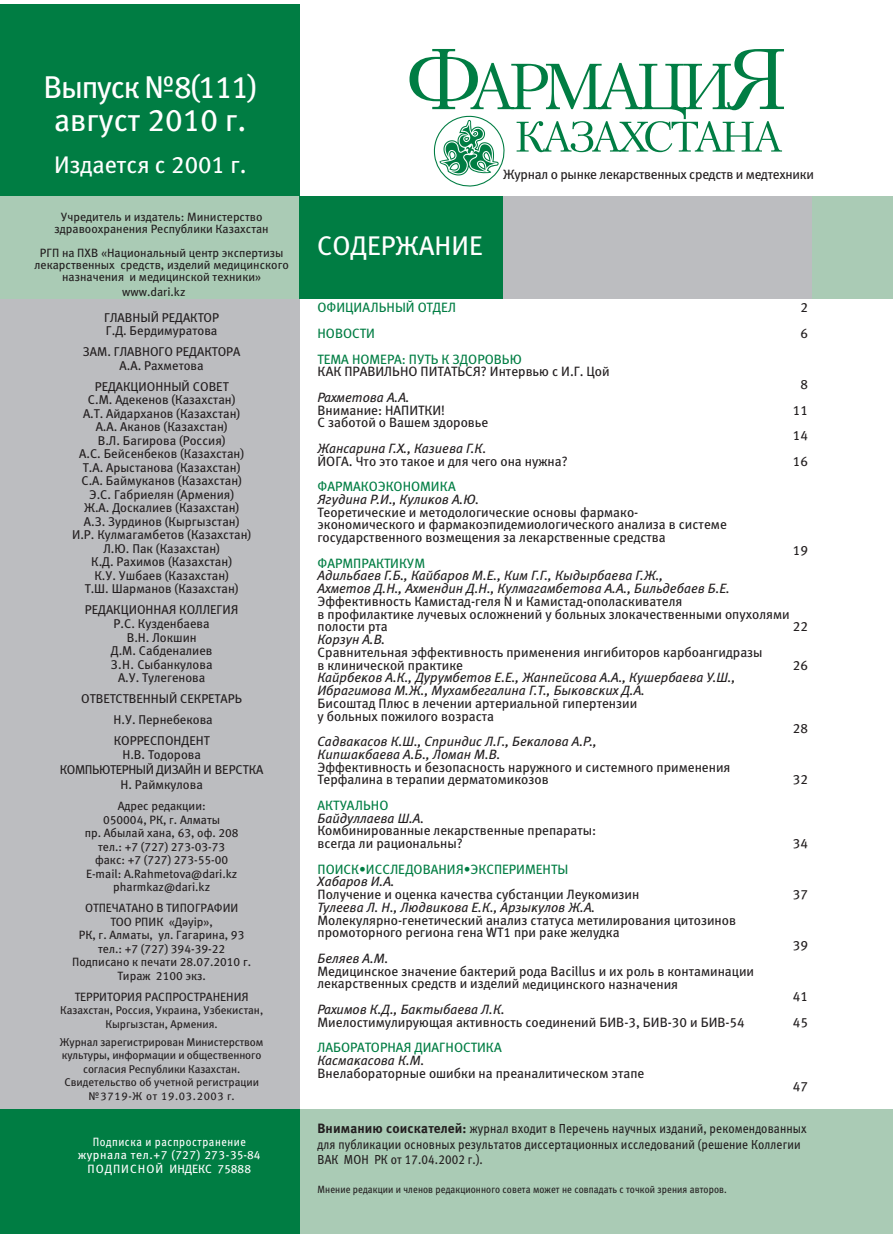
<style>
.page{position:relative;width:893px;height:1234px;background:#fff}
.page>*{position:absolute;margin:0;border:0;box-sizing:border-box;transform-origin:0 0}
.t1{font:31.5px/33px "Meta Book LFC";color:#fff;text-align:center}
.t2{font:27px "Meta Book LFC";color:#fff}
.t3{font:24px "Meta Book LFC";color:#fff}
.t4{font:13.5px/12.8px "Meta Book LFC";color:#231f20}
.t5{font:italic 13.5px/12.8px "Meta Book LFC";color:#231f20}
.t6{font:13.5px "Meta Book LFC";color:#007d43}
.t7{font:13.5px "Meta Book LFC";letter-spacing:-.02em;color:#231f20}
.t8{font:13.5px "Meta Book LFC";letter-spacing:.02em;color:#007d43}
.t9{font:13.05px/15.6px "Meta Book LFC";letter-spacing:.01em;color:#231f20;scale:.9 1}
.t10{font:12.75px/13.5px "Meta Book LFC";color:#231f20;text-align:center}
.t11{font:12px/13.5px "Meta Book LFC";color:#231f20;text-align:center}
.t12{font:12px/13.5px "Meta Book LFC";letter-spacing:.05em;color:#fff;text-align:center;scale:.9 1}
.t13{font:11.25px/13.5px "Meta Book LFC";letter-spacing:-.01em;color:#231f20;text-align:center}
.t14{font:10.5px "Meta Book LFC";letter-spacing:.01em;color:#231f20;scale:.9 1}
.s1{font-family:"DS Yanus"}
.s2{font-size:9.45px}
.s3{font-family:"Meta Bold LFC";font-size:13.5px}
</style>
<div class="page">
<div style="left:0;top:196px;width:299px;height:103px;background:#aacbb5"></div>
<div style="left:299px;top:196px;width:205px;height:103px;background:#007d43"></div>
<svg style="left:409px;top:49px;width:375px;height:138px"></svg>
<div style="left:0;top:299px;width:299px;height:811px;background:#bcbdc0"></div>
<div style="left:0;top:4px;width:299px;height:192px;background:#007d43"></div>
<div style="left:299px;top:1109px;width:594px;height:124px;background:#aacbb5"></div>
<div style="left:0;top:1109px;width:299px;height:124px;background:#007d43"></div>
<div style="left:810px;top:196px;width:83px;height:102px;background:#aacbb5"></div>
<div style="left:503px;top:196px;width:309px;height:103px;background:#bcbdc0"></div>
<h1 class="t1" style="left:44px;top:70px;width:215px">Выпуск №8(111) август 2010 г.</h1>
<h3 class="t3" style="left:54px;top:151px;width:194px">Издается с 2001 г.</h3>
<p class="t11" style="left:55px;top:211px;width:216px;line-height:12px">Учредитель и издатель: Министерство здравоохранения Республики Казахстан</p>
<p class="t11" style="left:35px;top:247px;width:256px;line-height:12px">РГП на ПХВ «Национальный центр экспертизы лекарственных средств, изделий медицинского назначения и медицинской техники»</p>
<p class="t10" style="left:104px;top:310px;width:115px;text-align:left">главн ый редактор<br>Г.Д. Бердимуратова</p>
<p class="t10" style="left:83px;top:345px;width:159px">зам. главн ого редактора<br>А.А. Рахметова</p>
<p class="t10" style="left:72px;top:379px;width:181px">Редакционн ый совет<br>С.М. Адекенов (Казахстан)<br>А.Т. Айдарханов (Казахстан)<br>А.А. Аканов (Казахстан)<br>В.Л. Багирова (Россия)<br>А.С. Бейсенбеков (Казахстан)<br>Т.А. Арыстанова (Казахстан)<br>С.А. Баймуканов (Казахстан)<br>Э.С. Габриелян (Армения)<br>Ж.А. Доскалиев (Казахстан)<br>А.З. Зурдинов (Кыргызстан)<br>И .Р. Кулмагамбетов (Казахстан)<br>Л.Ю. Пак (Казахстан)<br>К.Д. Рахимов (Казахстан)<br>К.У. Ушбаев (Казахстан)<br>Т.Ш. Шарманов (Казахстан)</p>
<p class="t10" style="left:85px;top:603px;width:155px">Редакционная коллегия<br>Р.С. Кузденбаева<br>В.Н. Локшин<br>Д.М. Сабденалиев<br>З.Н. Сыбанкулова<br>А.У. Тулегенова</p>
<p class="t10" style="left:81px;top:688px;width:162px;line-height:21px">Ответственн ый секретарь<br>Н.У. Пернебекова корреспондент</p>
<p class="t10" style="left:60px;top:746px;width:205px;line-height:15.3px">Н.В. Тодорова<br>Комп ьютерн ый дизайн и в ерстка<br>Н. Раймкулова</p>
<p class="t11" style="left:85px;top:799px;width:155px">Адрес редакции:<br>050004, РК, г. Алматы<br>пр. Абылай хана, 63, оф. 208 тел.: +7 (727) 273-03-73 факс: +7 (727) 273-55-00<br>Е-mail: A.Rahmetova@dari.kz pharmkaz@dari.kz</p>
<p class="t11" style="left:110px;top:901px;width:129px;text-align:left;text-indent:-25px">Отп ечатан о в тип ографии<br>ТОО</p>
<p class="t11" style="left:122px;top:285px;width:65px">www.dari.kz</p>
<p class="t11" style="left:135px;top:914px;width:80px">РПИ К «Д<span class="s1">ә</span>уiр»,</p>
<p class="t11" style="left:79px;top:928px;width:167px">РК, г. Алматы, ул. Гагарина, 93</p>
<p class="t11" style="left:98px;top:941px;width:129px">тел.: +7 (727) 394-39-22</p>
<p class="t11" style="left:72px;top:955px;width:180px">Подписано к печати 28.07.2010 г.</p>
<p class="t11" style="left:117px;top:968px;width:90px">Тираж 2100 экз.</p>
<p class="t11" style="left:75px;top:989px;width:176px">Территория распростран ен ия</p>
<p class="t13" style="left:60px;top:1003px;width:205px">Казахстан, Россия, Украина, Узбекистан,<br>Кыргызстан, Армения.</p>
<p class="t13" style="left:60px;top:1034px;width:205px">Журнал зарегистрирован Министерством культуры, информации и общественного согласия Республики Казахстан.<br>Свидетельство об учетной регистрации №3719-Ж от 19.03.2003 г.</p>
<p class="t12" style="left:78px;top:1134px;width:204px">Подписка и распространение журнала тел.+7 (727) 273-35-84<br>Подп исн ой индекс 75888</p>
<h2 class="t2" style="left:317px;top:230px;width:167px">Содержан ие</h2>
<p class="t7" style="left:503px;top:167px;width:312px">Журнал о рынке лекарственных средств и медтехники</p>
<p class="t6" style="left:318px;top:300px;width:140px">Официальн ый отдел</p>
<p class="t4" style="left:800px;top:301px;width:9px">2</p>
<p class="t6" style="left:318px;top:325px;width:57px">НовостИ</p>
<p class="t4" style="left:800px;top:327px;width:9px">6</p>
<p class="t6" style="left:318px;top:351px;width:144px">Тема н омера: ПУТЬ К ЗДО</p>
<p class="t6" style="left:477px;top:351px;width:46px">РОВЬЮ</p>
<p class="t4" style="left:318px;top:365px;width:67px">КАК ПРАВИЛЬ</p>
<p class="t4" style="left:400px;top:365px;width:37px">НО ПИТАТЬСЯ</p>
<p class="t4" style="left:481px;top:365px;width:130px">? И нтервью с И.Г. Цой</p>
<p class="t4" style="left:800px;top:378px;width:9px">8</p>
<p class="t5" style="left:318px;top:390px;width:94px">Рахметова А.А.</p>
<p class="t4" style="left:318px;top:403px;width:129px">Внимание: нап итки!</p>
<p class="t4" style="left:793px;top:403px;width:17px">11</p>
<p class="t4" style="left:318px;top:416px;width:172px">С заботой о Вашем здоровье</p>
<p class="t4" style="left:793px;top:429px;width:17px">14</p>
<p class="t5" style="left:318px;top:441px;width:170px">Жансарина Г.Х., Казиева Г.К.</p>
<p class="t4" style="left:318px;top:454px;width:252px">ЙО ГА. Что это такое и для чего она нужна?</p>
<p class="t4" style="left:793px;top:454px;width:17px">16</p>
<p class="t6" style="left:318px;top:478px;width:140px">Фармакоэкономика</p>
<p class="t5" style="left:318px;top:492px;width:163px">Ягудина Р.И., Куликов А.Ю.</p>
<p class="t4" style="left:318px;top:505px;width:411px">Теоретические и методологические основы фармако&shy;экономического и фармакоэпидемиологического анализа в системе государственного возмещения за лекарственные средства</p>
<p class="t4" style="left:793px;top:543px;width:17px">19</p>
<p class="t6" style="left:318px;top:555px;width:109px">ФАРМПРАКТИ КУМ</p>
<p class="t5" style="left:318px;top:569px;width:414px">Адильбаев Г.Б., Кайбаров М.Е., Ким Г.Г., Кыдырбаева Г.Ж.,<br>Ахметов Д.Н., Ахмендин Д.Н., Кулмагамбетова А.А., Бильдебаев Б.Е.</p>
<p class="t4" style="left:318px;top:594px;width:474px">Эффективность Камистад-геля N и Камистад-ополаскивателя<br>в профилактике лучевых осложнений у больных злокачественными опухолями полости рта</p>
<p class="t4" style="left:793px;top:620px;width:17px">22</p>
<p class="t5" style="left:318px;top:633px;width:69px">Корзун А.В.</p>
<p class="t4" style="left:318px;top:645px;width:447px">Сравнительная эффективность применения ингибиторов карбоангидразы в клинической практике</p>
<p class="t4" style="left:793px;top:658px;width:17px">26</p>
<p class="t5" style="left:318px;top:671px;width:419px">Кайрбеков А.К., Дурумбетов Е.Е., Жанпейсова А.А., Кушербаева У.Ш.,<br>Ибрагимова М.Ж., Мухамбегалина Г.Т., Быковских Д.А.</p>
<p class="t4" style="left:318px;top:696px;width:321px">Бисоштад Плюс в лечении артериальной гипертензии у больных пожилого возраста</p>
<p class="t4" style="left:793px;top:722px;width:17px">28</p>
<p class="t5" style="left:318px;top:734px;width:281px">Садвакасов К.Ш., Сприндис Л.Г., Бекалова А.Р.,<br>Кипшакбаева А.Б., Ломан М.В.</p>
<p class="t4" style="left:318px;top:760px;width:414px">Эффективность и безопасность наружного и системного применения<br>Терфалина в терапии дерматомикозов</p>
<p class="t8" style="left:318px;top:797px;width:72px">актуально</p>
<p class="t5" style="left:318px;top:811px;width:108px">Байдуллаева Ш.А.</p>
<p class="t4" style="left:318px;top:824px;width:280px">Комбинированные лекарственные препараты: всегда ли рациональны?</p>
<p class="t4" style="left:793px;top:773px;width:17px">32</p>
<p class="t4" style="left:793px;top:836px;width:17px">34</p>
<p class="t6" style="left:318px;top:861px;width:18px">ПОИС</p>
<p class="t6" style="left:351px;top:861px;width:24px">К•ИССЛЕДО</p>
<p class="t6" style="left:423px;top:861px;width:138px">ВАНИЯ •ЭКСПЕРИМЕНТЫ</p>
<p class="t5" style="left:318px;top:875px;width:79px">Хабаров И.А.</p>
<p class="t4" style="left:318px;top:887px;width:323px">Получение и оценка качества субстанции Леукомизин</p>
<p class="t4" style="left:793px;top:887px;width:17px">37</p>
<p class="t5" style="left:318px;top:900px;width:279px">Тулеева Л. Н., Людвикова Е.К., Арзыкулов Ж.А.</p>
<p class="t4" style="left:318px;top:913px;width:420px">Молекулярно-генетический анализ статуса метилирования цитозинов промоторного региона гена WT1 при раке желудка</p>
<p class="t4" style="left:793px;top:938px;width:17px">39</p>
<p class="t5" style="left:318px;top:951px;width:72px">Беляев А.М.</p>
<p class="t4" style="left:318px;top:964px;width:438px">Медицинское значение бактерий рода Вacillus и их роль в контаминации лекарственных средств и изделий <span class="s2">м</span>едицинского назначения</p>
<p class="t4" style="left:793px;top:990px;width:17px">41</p>
<p class="t5" style="left:318px;top:1002px;width:189px">Рахимов К.Д., Бактыбаева Л.К.</p>
<p class="t4" style="left:318px;top:1015px;width:429px">Миелостимулирующая активность соединений БИ В-3, БИ В-30 и БИ В-54</p>
<p class="t4" style="left:793px;top:1015px;width:17px">45</p>
<p class="t6" style="left:318px;top:1039px;width:145px">ЛАБОРАТО РНАЯ ДИАГНОСТИ</p>
<p class="t6" style="left:486px;top:1039px;width:17px">КА</p>
<p class="t5" style="left:318px;top:1053px;width:108px">Касмакасова К.М.</p>
<p class="t4" style="left:318px;top:1066px;width:328px">Внелабораторные ошибки на преаналитическом этапе</p>
<p class="t4" style="left:793px;top:1079px;width:17px">47</p>
<p class="t9" style="left:318px;top:1120px;width:545px"><span class="s3">Вниманию соискателей:</span> журнал входит в Перечень научных изданий, рекомендованных для публикации основных результатов диссертационных исследований (решение Коллегии<br>ВАК МОН РК от 17.04.2002 г.).</p>
<p class="t14" style="left:318px;top:1182px;width:456px">Мнение редакции и членов редакционного совета может не совпадать с точкой зрения авторов.</p>
</div>
